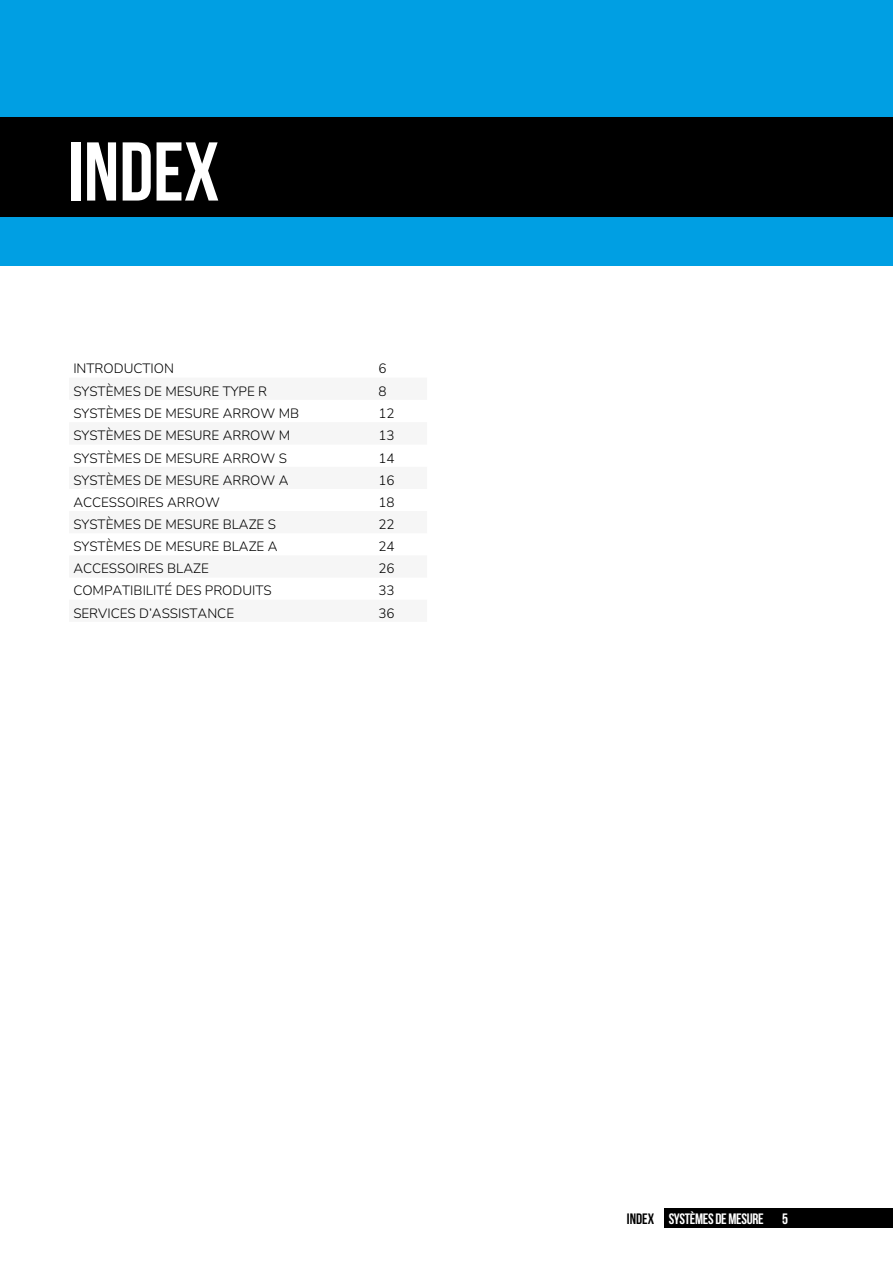
<style>
.page{position:relative;width:893px;height:1263px;background:#fff}
.page>*{position:absolute;margin:0;border:0;box-sizing:border-box;transform-origin:0 0}
.t1{font:700 83.1px "Bebas Neue";color:#fff}
.t2{font:700 15px "Bebas Neue";letter-spacing:-.02em;color:#fff}
.t3{font:700 15px "Bebas Neue";color:#000}
.t4{font:200 13.5px "Nunito";color:#000}
</style>
<div class="page">
<div style="left:0;top:0;width:893px;height:266px;background:#009fe3"></div>
<div style="left:0;top:117px;width:893px;height:100px;background:#000"></div>
<div style="left:664px;top:1208px;width:229px;height:20px;background:#000"></div>
<h1 class="t1" style="left:68px;top:126px;width:153px">INDEX</h1>
<p class="t4" style="left:73px;top:359px;width:102px">INTRODUCTION</p>
<p class="t4" style="left:378px;top:359px;width:10px">6</p>
<p class="t4" style="left:73px;top:381px;width:195px">SYSTÈMES DE MESURE TYPE R</p>
<p class="t4" style="left:378px;top:381px;width:10px">8</p>
<p class="t4" style="left:73px;top:404px;width:227px">SYSTÈMES DE MESURE ARROW MB</p>
<p class="t4" style="left:378px;top:404px;width:18px">12</p>
<p class="t4" style="left:73px;top:426px;width:218px">SYSTÈMES DE MESURE ARROW M</p>
<p class="t4" style="left:378px;top:426px;width:18px">13</p>
<p class="t4" style="left:73px;top:448px;width:215px">SYSTÈMES DE MESURE ARROW S</p>
<p class="t4" style="left:378px;top:448px;width:18px">14</p>
<p class="t4" style="left:73px;top:471px;width:217px">SYSTÈMES DE MESURE ARROW A</p>
<p class="t4" style="left:378px;top:471px;width:18px">16</p>
<p class="t4" style="left:73px;top:493px;width:148px">ACCESSOIRES ARROW</p>
<p class="t4" style="left:378px;top:493px;width:18px">18</p>
<p class="t4" style="left:73px;top:515px;width:204px">SYSTÈMES DE MESURE BLAZE S</p>
<p class="t4" style="left:378px;top:515px;width:18px">22</p>
<p class="t4" style="left:73px;top:537px;width:206px">SYSTÈMES DE MESURE BLAZE A</p>
<p class="t4" style="left:378px;top:537px;width:18px">24</p>
<p class="t4" style="left:73px;top:559px;width:137px">ACCESSOIRES BLAZE</p>
<p class="t4" style="left:378px;top:559px;width:18px">26</p>
<p class="t4" style="left:73px;top:581px;width:200px">COMPATIBILITÉ DES PRODUITS</p>
<p class="t4" style="left:378px;top:581px;width:18px">33</p>
<p class="t4" style="left:73px;top:604px;width:162px">SERVICES D’ASSISTANCE</p>
<p class="t4" style="left:378px;top:604px;width:18px">36</p>
<p class="t3" style="left:627px;top:1210px;width:29px">INDEX</p>
<p class="t2" style="left:669px;top:1210px;width:121px">SYSTÈMES DE MESURE 5</p>
</div>
